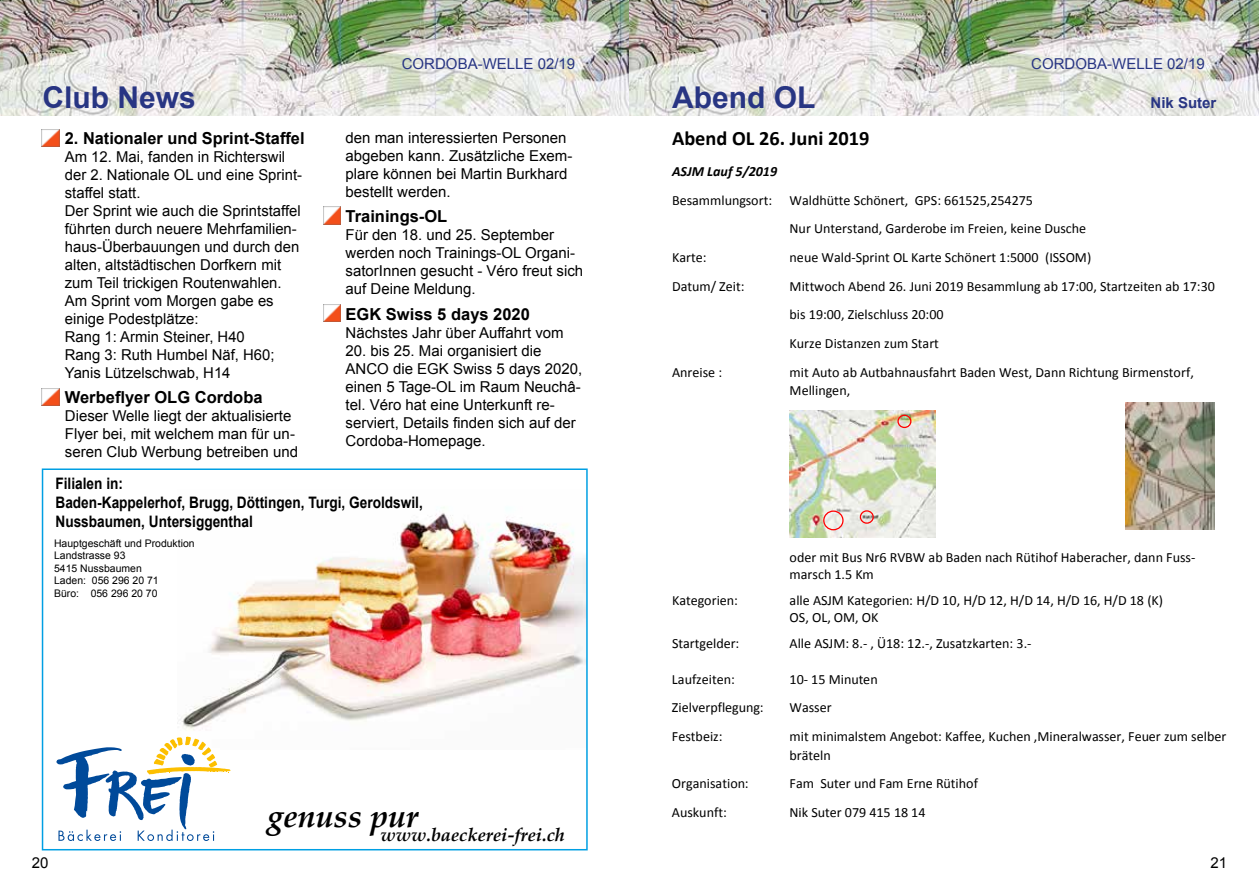
<style>
.page{position:relative;width:1259px;height:893px;background:#fff}
.page>*{position:absolute;margin:0;border:0;box-sizing:border-box;transform-origin:0 0}
.t1{font:italic 700 32.1px "Palatino Linotype";color:#000}
.t2{font:700 30px "Arial";color:#283583}
.t3{font:700 20.4px "Calibri";color:#000}
.t4{font:italic 700 18.45px "Palatino Linotype";color:#000}
.t5{font:700 16.5px "Arial";color:#000}
.t6{font:700 15.75px/18.9px "Arial";color:#000;scale:.86 1}
.t7{font:15px/18px "Arial";color:#000}
.t8{font:15px "Arial";color:#283583}
.t9{font:700 15px "Arial";color:#283583}
.t10{font:14.1px/28.7px "Calibri";color:#000}
.t11{font:italic 700 14.1px "Calibri";color:#000}
.t12{font:10.5px/12.6px "Arial";color:#000}
</style>
<div class="page">
<img style="left:0;top:0;width:1259px;height:116px">
<img style="left:1125px;top:402px;width:89px;height:128px">
<img style="left:789px;top:411px;width:146px;height:126px">
<div style="left:860px;top:510px;width:14px;height:14px;border:1px solid #f00;border-radius:50%"></div>
<div style="left:823px;top:510px;width:20px;height:20px;border:1px solid #f00;border-radius:50%"></div>
<div style="left:897px;top:415px;width:14px;height:13px;border:1px solid #f00;border-radius:50%"></div>
<img style="left:42px;top:129px;width:17px;height:18px">
<img style="left:177px;top:507px;width:408px;height:230px">
<svg style="left:56px;top:737px;width:175px;height:104px"></svg>
<div style="left:42px;top:468px;width:546px;height:382px;border:2px solid #009fe3"></div>
<img style="left:323px;top:207px;width:18px;height:17px">
<img style="left:42px;top:388px;width:17px;height:18px">
<img style="left:323px;top:304px;width:18px;height:18px">
<h2 class="t2" style="left:43px;top:77px;width:155px">Club News</h2>
<p class="t5" style="left:65px;top:127px;width:241px">2. Nationaler und Sprint-Staffel</p>
<p class="t7" style="left:65px;top:148px;width:239px">Am 12. Mai, fanden in Richterswil der 2. Nationale OL und eine Sprint&shy;staffel statt.<br>Der Sprint wie auch die Sprintstaffel führten durch neuere Mehrfamilien&shy;haus-Überbauungen und durch den alten, altstädtischen Dorfkern mit zum Teil trickigen Routenwahlen.<br>Am Sprint vom Morgen gabe es einige Podestplätze:<br>Rang 1: Armin Steiner, H40<br>Rang 3: Ruth Humbel Näf, H60;<br>Yanis Lützelschwab, H14</p>
<p class="t5" style="left:65px;top:387px;width:199px">Werbeflyer OLG Cordoba</p>
<p class="t7" style="left:65px;top:407px;width:235px">Dieser Welle liegt der aktualisierte<br>Flyer bei, mit welchem man für un&shy;seren Club Werbung betreiben und</p>
<p class="t8" style="left:402px;top:54px;width:175px">CORDOBA-WELLE 02/19</p>
<p class="t8" style="left:1031px;top:54px;width:175px">CORDOBA-WELLE 02/19</p>
<p class="t7" style="left:345px;top:129px;width:228px">den man interessierten Personen abgeben kann. Zusätzliche Exem&shy;plare können bei Martin Burkhard bestellt werden.</p>
<p class="t5" style="left:345px;top:205px;width:103px">Trainings-OL</p>
<p class="t7" style="left:345px;top:226px;width:239px">Für den 18. und 25. September werden noch Trainings-OL Organi&shy;satorInnen gesucht - Véro freut sich auf Deine Meldung.</p>
<p class="t5" style="left:345px;top:303px;width:186px">EGK Swiss 5 days 2020</p>
<p class="t7" style="left:345px;top:324px;width:220px">Nächstes Jahr über Auffahrt vom</p>
<p class="t7" style="left:345px;top:342px;width:238px">20. bis 25. Mai organisiert die<br>ANCO die EGK Swiss 5 days 2020, einen 5 Tage-OL im Raum Neuchâ&shy;tel. Véro hat eine Unterkunft re&shy;serviert, Details finden sich auf der<br>Cordoba-Homepage.</p>
<h2 class="t2" style="left:672px;top:77px;width:145px">Abend OL</h2>
<p class="t9" style="left:1150px;top:92px;width:67px">Nik Suter</p>
<h3 class="t3" style="left:672px;top:125px;width:199px">Abend OL 26. Juni 2019</h3>
<p class="t11" style="left:672px;top:162px;width:107px">ASJM Lauf 5/2019</p>
<p class="t10" style="left:672px;top:186px;width:362px">Besammlungsort: Waldhütte Schönert, GPS: 661525,254275</p>
<p class="t10" style="left:789px;top:214px;width:298px">Nur Unterstand, Garderobe im Freien, keine Dusche</p>
<p class="t10" style="left:672px;top:243px;width:36px">Karte:</p>
<p class="t10" style="left:789px;top:243px;width:303px">neue Wald-Sprint OL Karte Schönert 1:5000 (ISSOM)</p>
<p class="t10" style="left:672px;top:272px;width:74px">Datum/ Zeit:</p>
<p class="t10" style="left:789px;top:272px;width:427px">Mittwoch Abend 26. Juni 2019 Besammlung ab 17:00, Startzeiten ab 17:30 bis 19:00, Zielschluss 20:00<br>Kurze Distanzen zum Start</p>
<p class="t10" style="left:672px;top:358px;width:52px">Anreise :</p>
<p class="t10" style="left:789px;top:363px;width:406px;line-height:18.3px">mit Auto ab Autbahnausfahrt Baden West, Dann Richtung Birmenstorf,<br>Mellingen,</p>
<p class="t6" style="left:55px;top:474px;width:428px">Filialen in:<br>Baden-Kappelerhof, Brugg, Döttingen, Turgi, Geroldswil,<br>Nussbaumen, Untersiggenthal</p>
<p class="t12" style="left:54px;top:537px;width:142px">Hauptgeschäft und Produktion<br>Landstrasse 93<br>5415 Nussbaumen<br>Laden: 056 296 20 71<br>Büro: 056 296 20 70</p>
<h1 class="t1" style="left:267px;top:793px;width:152px">genuss pur</h1>
<p class="t4" style="left:380px;top:821px;width:186px">www.baeckerei-frei.ch</p>
<p class="t10" style="left:789px;top:549px;width:407px;line-height:17.1px">oder mit Bus Nr6 RVBW ab Baden nach Rütihof Haberacher, dann Fuss&shy;marsch 1.5 Km</p>
<p class="t10" style="left:672px;top:586px;width:68px">Kategorien:</p>
<p class="t10" style="left:789px;top:592px;width:375px;line-height:17.1px">alle ASJM Kategorien: H/D 10, H/D 12, H/D 14, H/D 16, H/D 18 (K)<br>OS, OL, OM, OK</p>
<p class="t10" style="left:672px;top:629px;width:69px">Startgelder:</p>
<p class="t10" style="left:789px;top:629px;width:243px">Alle ASJM: 8.- , Ü18: 12.-, Zusatzkarten: 3.-</p>
<p class="t10" style="left:672px;top:665px;width:64px">Laufzeiten:</p>
<p class="t10" style="left:789px;top:665px;width:90px">10- 15 Minuten</p>
<p class="t10" style="left:672px;top:693px;width:93px">Zielverpflegung:</p>
<p class="t10" style="left:789px;top:693px;width:44px">Wasser</p>
<p class="t10" style="left:672px;top:722px;width:52px">Festbeiz:</p>
<p class="t10" style="left:789px;top:727px;width:438px;line-height:18.5px">mit minimalstem Angebot: Kaffee, Kuchen ,Mineralwasser, Feuer zum selber bräteln</p>
<p class="t10" style="left:672px;top:769px;width:78px">Organisation:</p>
<p class="t10" style="left:789px;top:769px;width:190px">Fam Suter und Fam Erne Rütihof</p>
<p class="t10" style="left:672px;top:798px;width:56px">Auskunft:</p>
<p class="t10" style="left:789px;top:798px;width:138px">Nik Suter 079 415 18 14</p>
<p class="t7" style="left:32px;top:854px;width:18px">20</p>
<p class="t7" style="left:1210px;top:854px;width:18px">21</p>
</div>
